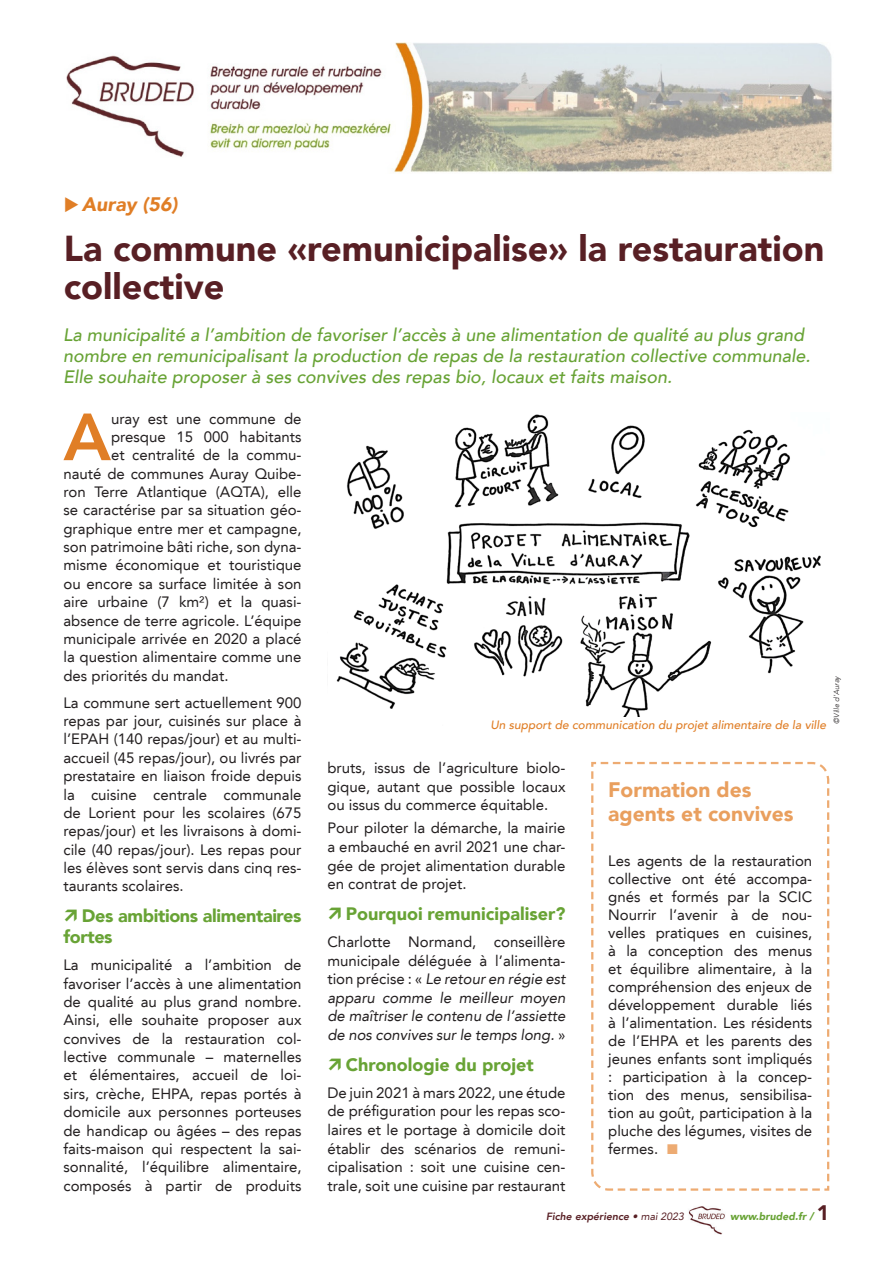
<style>
.page{position:relative;width:893px;height:1263px;background:#fff}
.page>*{position:absolute;margin:0;border:0;box-sizing:border-box;transform-origin:0 0}
.t1{font:800 65.85px "Avenir LT";color:#e07e26}
.t2{font:900 36px/37.5px "Avenir LT";color:#581f24}
.t3{font:900 21px/24px "Avenir LT";color:#e99f5e}
.t4{font:italic 900 19.5px "Avenir LT";color:#e07e26}
.t5{font:italic 500 18px/21px "Avenir LT";color:#68a335}
.t6{font:900 18px "Avenir LT";color:#68a335}
.t7{font:900 18px/21.5px "Avenir LT";letter-spacing:-.02em;color:#68a335}
.t8{font:15px/18.5px "Avenir LT";color:#231f20;text-align:justify}
.t9{font:italic 15px/18.6px "Avenir LT";color:#231f20;text-align:justify}
.t10{font:italic 500 12px "Avenir LT";color:#e07e26}
.t11{font:italic 800 10.5px "Avenir LT";color:#581f24}
.t12{font:italic 900 10.5px "Avenir LT";color:#68a335}
.t13{font:italic 300 7.5px "Avenir LT";color:#231f20}
.s1{font-style:normal}
.s2{font-weight:400}
.s3{font-style:normal;font-size:21px;color:#581f24}
</style>
<div class="page">
<img style="left:688px;top:1206px;width:37px;height:29px">
<svg style="left:591px;top:761px;width:239px;height:430px"></svg>
<img style="left:336px;top:414px;width:485px;height:303px">
<img style="left:66px;top:43px;width:767px;height:130px">
<svg style="left:668px;top:1144px;width:9px;height:10px"></svg>
<p class="t4" style="left:64px;top:193px;width:115px">◆Auray (56)</p>
<p class="t2" style="left:64px;top:229px;width:762px">La commune «remunicipalise» la restauration collective</p>
<p class="t5" style="left:63px;top:324px;width:749px">La municipalité a l’ambition de favoriser l’accès à une alimentation de qualité au plus grand nombre en remunicipalisant la production de repas de la restauration collective communale.<br>Elle souhaite proposer à ses convives des repas bio, locaux et faits maison.</p>
<p class="t1" style="left:63px;top:398px;width:49px">A</p>
<p class="t8" style="left:111px;top:410px;width:192px">uray est une commune de</p>
<p class="t8" style="left:111px;top:428px;width:192px">presque 15 000 habitants</p>
<p class="t8" style="left:111px;top:446px;width:192px">et centralité de la commu-</p>
<p class="t8" style="left:63px;top:464px;width:240px">nauté de communes Auray Quibe-</p>
<p class="t8" style="left:63px;top:483px;width:240px">ron Terre Atlantique (AQTA), elle</p>
<p class="t8" style="left:63px;top:501px;width:240px">se caractérise par sa situation géo-</p>
<p class="t8" style="left:63px;top:519px;width:240px">graphique entre mer et campagne,</p>
<p class="t8" style="left:63px;top:538px;width:240px">son patrimoine bâti riche, son dyna-</p>
<p class="t8" style="left:63px;top:556px;width:240px">misme économique et touristique</p>
<p class="t8" style="left:63px;top:574px;width:240px">ou encore sa surface limitée à son</p>
<p class="t8" style="left:63px;top:593px;width:240px">aire urbaine (7 km²) et la quasi-</p>
<p class="t8" style="left:63px;top:611px;width:240px">absence de terre agricole. L’équipe</p>
<p class="t8" style="left:63px;top:630px;width:240px">municipale arrivée en 2020 a placé</p>
<p class="t8" style="left:63px;top:648px;width:240px">la question alimentaire comme une</p>
<p class="t8" style="left:63px;top:666px;width:167px">des priorités du mandat.</p>
<p class="t8" style="left:63px;top:693px;width:240px">La commune sert actuellement 900 repas par jour, cuisinés sur place à l’EPAH (140 repas/jour) et au multi&shy;accueil (45 repas/jour), ou livrés par prestataire en liaison froide depuis la cuisine centrale communale de Lorient pour les scolaires (675 repas/jour) et les livraisons à domi&shy;cile (40 repas/jour). Les repas pour les élèves sont servis dans cinq res&shy;taurants scolaires.</p>
<p class="t7" style="left:63px;top:905px;width:240px;text-indent:18px">Des ambitions alimentaires fortes</p>
<p class="t8" style="left:63px;top:956px;width:240px">La municipalité a l’ambition de favoriser l’accès à une alimentation de qualité au plus grand nombre.<br>Ainsi, elle souhaite proposer aux convives de la restauration col&shy;lective communale – maternelles et élémentaires, accueil de loi&shy;sirs, crèche, EHPA, repas portés à domicile aux personnes porteuses de handicap ou âgées – des repas faits-maison qui respectent la sai&shy;sonnalité, l’équilibre alimentaire, composés à partir de produits</p>
<p class="t13" style="left:832px;top:724px;width:50px;rotate:-90deg">©Ville d’Auray</p>
<p class="t10" style="left:490px;top:718px;width:337px">Un support de communication du projet alimentaire de la ville</p>
<p class="t8" style="left:327px;top:759px;width:240px">bruts, issus de l’agriculture biolo&shy;gique, autant que possible locaux ou issus du commerce équitable.</p>
<p class="t8" style="left:327px;top:819px;width:240px">Pour piloter la démarche, la mairie a embauché en avril 2021 une char&shy;gée de projet alimentation durable en contrat de projet.</p>
<p class="t6" style="left:346px;top:903px;width:221px">Pourquoi remunicipaliser?</p>
<p class="t9" style="left:327px;top:932px;width:240px"><span class="s1">Charlotte Normand, conseillère municipale déléguée à l’alimenta&shy;tion précise : «</span> Le retour en régie est apparu comme le meilleur moyen de maîtriser le contenu de l’assiette de nos convives sur le temps long. <span class="s1">»</span></p>
<p class="t6" style="left:346px;top:1053px;width:189px">Chronologie du projet</p>
<p class="t8" style="left:327px;top:1083px;width:240px">De juin 2021 à mars 2022, une étude de préfiguration pour les repas sco&shy;laires et le portage à domicile doit établir des scénarios de remuni&shy;cipalisation : soit une cuisine cen&shy;trale, soit une cuisine par restaurant</p>
<p class="t3" style="left:608px;top:777px;width:187px">Formation des agents et convives</p>
<p class="t8" style="left:608px;top:852px;width:206px;line-height:18px">Les agents de la restauration collective ont été accompa&shy;gnés et formés par la SCIC Nourrir l’avenir à de nou&shy;velles pratiques en cuisines, à la conception des menus et équilibre alimentaire, à la compréhension des enjeux de développement durable liés à l’alimentation. Les résidents de l’EHPA et les parents des jeunes enfants sont impliqués : participation à la concep&shy;tion des menus, sensibilisa&shy;tion au goût, participation à la pluche des légumes, visites de fermes.</p>
<p class="t11" style="left:546px;top:1210px;width:139px">Fiche expérience • <span class="s2">mai 2023</span></p>
<p class="t12" style="left:730px;top:1210px;width:100px">www.bruded.fr / <span class="s3">1</span></p>
</div>
